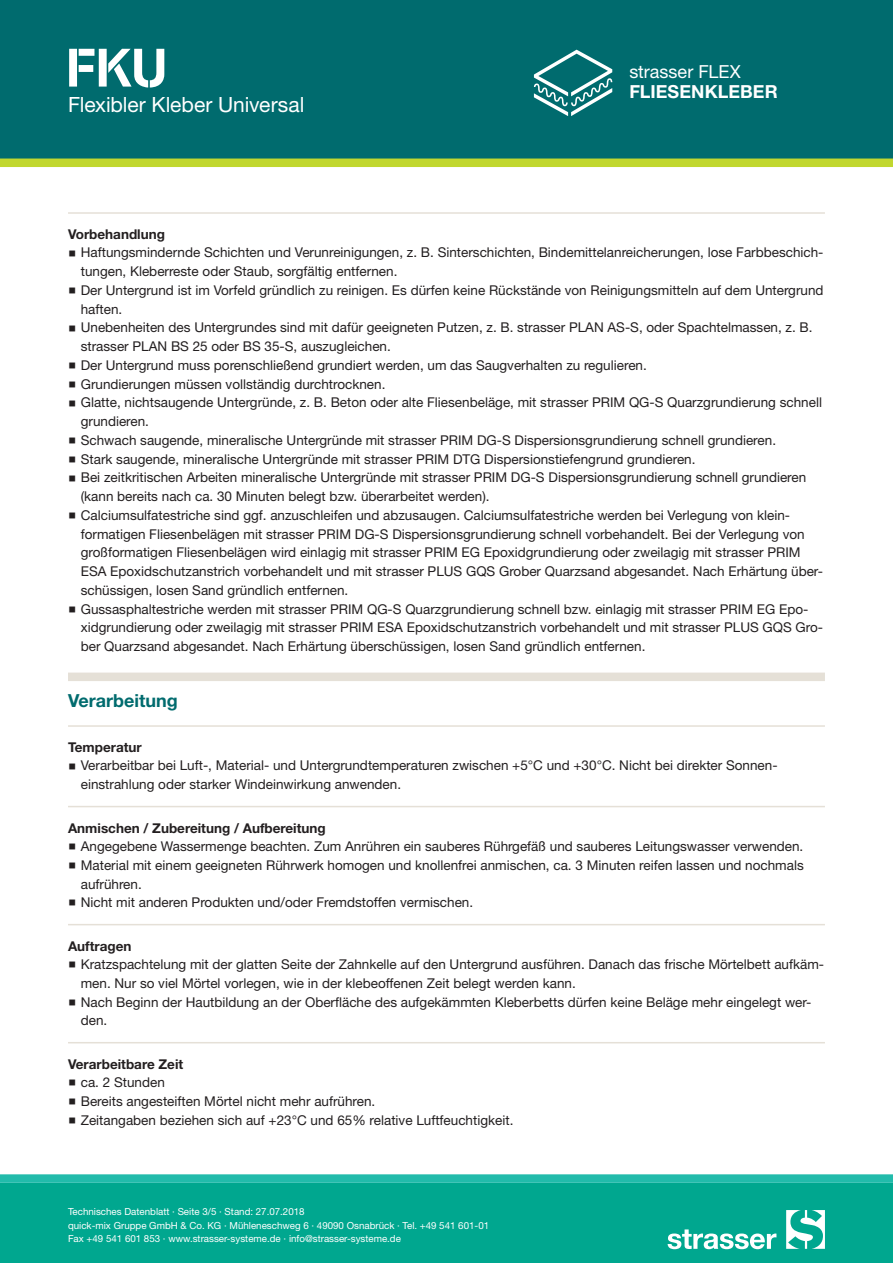
<style>
.page{position:relative;width:893px;height:1263px;background:#fff}
.page>*{position:absolute;margin:0;border:0;box-sizing:border-box;transform-origin:0 0}
.CB_AF_STR_Produkt_ku{font:700 54px "Standard CT Stencil";color:#fff}
.CB_AF_STR_Produkt_la{font:21px "Helvetica Neue LT Std";letter-spacing:-.005em;color:#fff}
.CB_AF_STR_Produktgru{font:700 18px "Helvetica Neue LT Std";letter-spacing:.005em;color:#fff}
.CB_AF_STR_Ueberschri{font:700 18px "Helvetica Neue LT Std";color:#006b6e}
.CB_AF_STR_Produktgru-2{font:18px "Helvetica Neue LT Std";color:#fff}
.t1{font:13.5px/18.8px "Helvetica Neue LT Std";color:#231f20}
.CB_AF_STR_Unterueber{font:700 13.5px "Helvetica Neue LT Std";color:#231f20}
.t2{font:9.75px/13.5px "Helvetica Neue LT Std";color:#fff}
</style>
<div class="page">
<div style="left:0;top:1183px;width:893px;height:80px;background:#00a78f"></div>
<div style="left:0;top:0;width:893px;height:159px;background:#006b6e"></div>
<svg style="left:668px;top:1229px;width:108px;height:20px"></svg>
<svg style="left:786px;top:1210px;width:39px;height:39px"></svg>
<div style="left:0;top:1174px;width:893px;height:9px;background:#22bbab"></div>
<div style="left:0;top:159px;width:893px;height:8px;background:#c1d72f"></div>
<svg style="left:534px;top:50px;width:78px;height:66px"></svg>
<hr style="left:68px;top:212px;width:757px;height:2px;background:#e5e0d7">
<div style="left:68px;top:672px;width:757px;height:9px;background:#e5e0d7"></div>
<hr style="left:68px;top:725px;width:757px;height:2px;background:#e5e0d7">
<hr style="left:68px;top:806px;width:757px;height:1px;background:#e5e0d7">
<hr style="left:68px;top:924px;width:757px;height:1px;background:#e5e0d7">
<hr style="left:68px;top:1042px;width:757px;height:1px;background:#e5e0d7">
<p class="CB_AF_STR_Produkt_ku" style="left:66px;top:34px;width:103px">FKU</p>
<p class="CB_AF_STR_Produkt_la" style="left:68px;top:92px;width:238px">Flexibler Kleber Universal</p>
<p class="CB_AF_STR_Produktgru-2" style="left:629px;top:61px;width:113px">strasser FLEX</p>
<p class="CB_AF_STR_Produktgru" style="left:629px;top:81px;width:150px">FLIESENKLEBER</p>
<p class="CB_AF_STR_Unterueber" style="left:68px;top:226px;width:99px">Vorbehandlung</p>
<p class="t1" style="left:81px;top:243px;width:744px">Haftungsmindernde Schichten und Verunreinigungen, z. B. Sinterschichten, Bindemittelanreicherungen, lose Farbbeschich&shy;tungen, Kleberreste oder Staub, sorgfältig entfernen.</p>
<p class="t1" style="left:81px;top:281px;width:744px">Der Untergrund ist im Vorfeld gründlich zu reinigen. Es dürfen keine Rückstände von Reinigungsmitteln auf dem Untergrund haften.</p>
<p class="t1" style="left:81px;top:318px;width:733px">Unebenheiten des Untergrundes sind mit dafür geeigneten Putzen, z. B. strasser PLAN AS-S, oder Spachtelmassen, z. B. strasser PLAN BS 25 oder BS 35-S, auszugleichen.</p>
<p class="t1" style="left:81px;top:356px;width:567px">Der Untergrund muss porenschließend grundiert werden, um das Saugverhalten zu regulieren.</p>
<p class="t1" style="left:81px;top:374px;width:306px">Grundierungen müssen vollständig durchtrocknen.</p>
<p class="t1" style="left:81px;top:393px;width:743px">Glatte, nichtsaugende Untergründe, z. B. Beton oder alte Fliesenbeläge, mit strasser PRIM QG-S Quarzgrundierung schnell grundieren.</p>
<p class="t1" style="left:81px;top:431px;width:697px">Schwach saugende, mineralische Untergründe mit strasser PRIM DG-S Dispersionsgrundierung schnell grundieren.</p>
<p class="t1" style="left:81px;top:449px;width:616px">Stark saugende, mineralische Untergründe mit strasser PRIM DTG Dispersionstiefengrund grundieren.</p>
<p class="t1" style="left:81px;top:468px;width:727px">Bei zeitkritischen Arbeiten mineralische Untergründe mit strasser PRIM DG-S Dispersionsgrundierung schnell grundieren (kann bereits nach ca. 30 Minuten belegt bzw. überarbeitet werden).</p>
<p class="t1" style="left:81px;top:506px;width:744px">Calciumsulfatestriche sind ggf. anzuschleifen und abzusaugen. Calciumsulfatestriche werden bei Verlegung von klein&shy;formatigen Fliesenbelägen mit strasser PRIM DG-S Dispersionsgrundierung schnell vorbehandelt. Bei der Verlegung von großformatigen Fliesenbelägen wird einlagig mit strasser PRIM EG Epoxidgrundierung oder zweilagig mit strasser PRIM ESA Epoxidschutzanstrich vorbehandelt und mit strasser PLUS GQS Grober Quarzsand abgesandet. Nach Erhärtung über&shy;schüssigen, losen Sand gründlich entfernen.</p>
<p class="t1" style="left:81px;top:599px;width:744px">Gussasphaltestriche werden mit strasser PRIM QG-S Quarzgrundierung schnell bzw. einlagig mit strasser PRIM EG Epo&shy;xidgrundierung oder zweilagig mit strasser PRIM ESA Epoxidschutzanstrich vorbehandelt und mit strasser PLUS GQS Gro&shy;ber Quarzsand abgesandet. Nach Erhärtung überschüssigen, losen Sand gründlich entfernen.</p>
<p class="CB_AF_STR_Ueberschri" style="left:68px;top:689px;width:111px">Verarbeitung</p>
<p class="CB_AF_STR_Unterueber" style="left:68px;top:739px;width:75px">Temperatur</p>
<p class="t1" style="left:81px;top:756px;width:698px">Verarbeitbar bei Luft-, Material- und Untergrundtemperaturen zwischen +5°C und +30°C. Nicht bei direkter Sonnen&shy;einstrahlung oder starker Windeinwirkung anwenden.</p>
<p class="CB_AF_STR_Unterueber" style="left:68px;top:820px;width:259px">Anmischen / Zubereitung / Aufbereitung</p>
<p class="t1" style="left:81px;top:837px;width:724px">Angegebene Wassermenge beachten. Zum Anrühren ein sauberes Rührgefäß und sauberes Leitungswasser verwenden.</p>
<p class="t1" style="left:81px;top:855px;width:724px">Material mit einem geeigneten Rührwerk homogen und knollenfrei anmischen, ca. 3 Minuten reifen lassen und nochmals aufrühren.</p>
<p class="t1" style="left:81px;top:893px;width:394px">Nicht mit anderen Produkten und/oder Fremdstoffen vermischen.</p>
<p class="CB_AF_STR_Unterueber" style="left:68px;top:938px;width:65px">Auftragen</p>
<p class="t1" style="left:81px;top:955px;width:745px">Kratzspachtelung mit der glatten Seite der Zahnkelle auf den Untergrund ausführen. Danach das frische Mörtelbett aufkäm&shy;men. Nur so viel Mörtel vorlegen, wie in der klebeoffenen Zeit belegt werden kann.</p>
<p class="t1" style="left:81px;top:992px;width:732px">Nach Beginn der Hautbildung an der Oberfläche des aufgekämmten Kleberbetts dürfen keine Beläge mehr eingelegt wer&shy;den.</p>
<p class="CB_AF_STR_Unterueber" style="left:68px;top:1056px;width:117px">Verarbeitbare Zeit</p>
<p class="t1" style="left:81px;top:1073px;width:86px">ca. 2 Stunden</p>
<p class="t1" style="left:81px;top:1091px;width:296px">Bereits angesteiften Mörtel nicht mehr aufrühren.</p>
<p class="t1" style="left:81px;top:1110px;width:434px">Zeitangaben beziehen sich auf +23°C und 65% relative Luftfeuchtigkeit.</p>
<p class="t2" style="left:68px;top:1205px;width:423px">Technisches Datenblatt · Seite 3/5 · Stand: 27.07.2018<br>quick-mix Gruppe GmbH &amp; Co. KG · Mühleneschweg 6 · 49090 Osnabrück · Tel. +49 541 601-01<br>Fax +49 541 601 853 · www.strasser-systeme.de · info@strasser-systeme.de</p>
</div>
